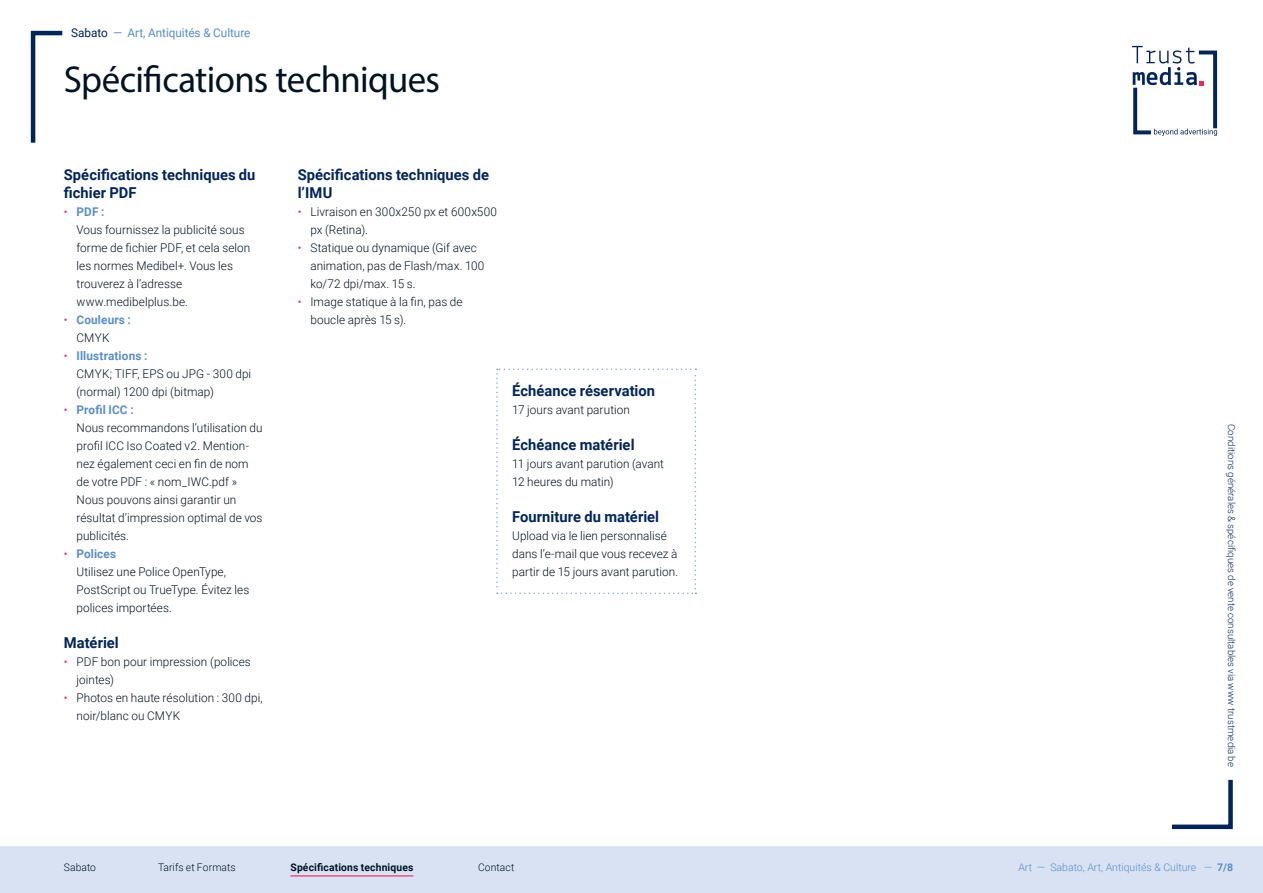
<style>
.page{position:relative;width:1263px;height:893px;background:#fff}
.page>*{position:absolute;margin:0;border:0;box-sizing:border-box;transform-origin:0 0}
.Paginatitel{font:37.5px "Myriad Pro";letter-spacing:-.02em;color:#001322}
.Body_Titel{font:700 15px/18px "Roboto";letter-spacing:.005em;color:#00255d}
.Body{font:300 12px/18px "Roboto";letter-spacing:.005em;color:#001322}
.Body_Titel-2{font:300 12px/18px "Roboto";letter-spacing:.005em;color:#001322}
.Titel{font:12px "Roboto";letter-spacing:-.005em;color:#578fcb}
.t1{font:700 12px/18px "Roboto";letter-spacing:.015em;color:#578fcb}
.t2{font:300 10.5px "Roboto";color:#578fcb}
.Footer_nav{font:300 10.5px "Roboto";letter-spacing:.01em;color:#001322}
.Footer_nav_bold{font:700 10.5px "Roboto";letter-spacing:.015em;color:#001322}
.Footer_nav-2{font:300 9.75px "Roboto";letter-spacing:.015em;color:#00255d}
.s1{color:#00255d}
.s2{color:#ee285a}
.s3{font-weight:700;color:#578fcb}
.s4{font-weight:300;color:#ee285a}
.s5{font-weight:300;color:#001322}
.s6{font-weight:700}
</style>
<div class="page">
<svg style="left:1132px;top:46px;width:86px;height:90px"></svg>
<svg style="left:1172px;top:779px;width:61px;height:51px"></svg>
<svg style="left:30px;top:30px;width:33px;height:113px"></svg>
<div style="left:0;top:846px;width:1263px;height:47px;background:#d8e2f2"></div>
<hr style="left:290px;top:875px;width:123px;height:1px;background:#ee285a">
<svg style="left:496px;top:369px;width:200px;height:225px"></svg>
<p class="Titel" style="left:71px;top:24px;width:181px"><span class="s1">Sabato</span> — Art, Antiquités &amp; Culture</p>
<p class="Paginatitel" style="left:64px;top:56px;width:378px">Spécifications techniques</p>
<p class="Body_Titel" style="left:64px;top:165px;width:193px">Spécifications techniques du</p>
<p class="Body_Titel" style="left:64px;top:183px;width:74px">fichier PDF</p>
<p class="Body" style="left:77px;top:202px;width:175px;text-indent:-13px"><span class="s2">•</span> <span class="s3">PDF :<br></span>Vous fournissez la publicité sous forme de fichier PDF, et cela selon les normes Medibel+. Vous les trouverez à l’adresse www.medibelplus.be.</p>
<p class="t1" style="left:77px;top:310px;width:56px;text-indent:-13px"><span class="s4">•</span> Couleurs :<br><span class="s5">CMYK</span></p>
<p class="Body" style="left:77px;top:346px;width:176px;text-indent:-13px"><span class="s2">•</span> <span class="s3">Illustrations :<br></span>CMYK; TIFF, EPS ou JPG - 300 dpi (normal) 1200 dpi (bitmap)</p>
<p class="Body" style="left:77px;top:400px;width:187px;text-indent:-13px"><span class="s2">•</span> <span class="s3">Profil ICC :<br></span>Nous recommandons l’utilisation du profil ICC Iso Coated v2. Mention&shy;nez également ceci en fin de nom de votre PDF : « nom_IWC.pdf »<br>Nous pouvons ainsi garantir un résultat d’impression optimal de vos publicités.</p>
<p class="Body" style="left:77px;top:544px;width:174px;text-indent:-13px"><span class="s2">•</span> <span class="s3">Polices<br></span>Utilisez une Police OpenType,<br>PostScript ou TrueType. Évitez les polices importées.</p>
<p class="Body_Titel" style="left:64px;top:633px;width:57px">Matériel</p>
<p class="Body" style="left:77px;top:652px;width:176px;text-indent:-13px"><span class="s2">•</span> PDF bon pour impression (polices jointes)</p>
<p class="Body" style="left:77px;top:688px;width:188px;text-indent:-13px"><span class="s2">•</span> Photos en haute résolution : 300 dpi, noir/blanc ou CMYK</p>
<p class="Body_Titel" style="left:298px;top:165px;width:193px">Spécifications techniques de l’IMU</p>
<p class="Body" style="left:310px;top:202px;width:188px;text-indent:-13px"><span class="s2">•</span> Livraison en 300x250 px et 600x500 px (Retina).</p>
<p class="Body" style="left:310px;top:238px;width:176px;text-indent:-13px"><span class="s2">•</span> Statique ou dynamique (Gif avec animation, pas de Flash/max. 100 ko/72 dpi/max. 15 s.</p>
<p class="Body" style="left:310px;top:292px;width:154px;text-indent:-13px"><span class="s2">•</span> Image statique à la fin, pas de boucle après 15 s).</p>
<p class="Body_Titel" style="left:512px;top:381px;width:145px">Échéance réservation</p>
<p class="Body_Titel-2" style="left:512px;top:400px;width:119px">17 jours avant parution</p>
<p class="Body_Titel" style="left:512px;top:435px;width:124px">Échéance matériel</p>
<p class="Body_Titel-2" style="left:512px;top:454px;width:153px">11 jours avant parution (avant<br>12 heures du matin)</p>
<p class="Body_Titel" style="left:512px;top:507px;width:149px">Fourniture du matériel</p>
<p class="Body" style="left:512px;top:526px;width:168px">Upload via le lien personnalisé dans l’e-mail que vous recevez à partir de 15 jours avant parution.</p>
<p class="Footer_nav-2" style="left:1238px;top:424px;width:344px;rotate:90deg">Conditions générales &amp; spécifiques de vente consultables via www trustmedia be</p>
<p class="Footer_nav" style="left:64px;top:860px;width:34px">Sabato</p>
<p class="Footer_nav" style="left:158px;top:860px;width:79px">Tarifs et Formats</p>
<p class="Footer_nav_bold" style="left:290px;top:860px;width:124px">Spécifications techniques</p>
<p class="t2" style="left:1018px;top:860px;width:216px">Art — Sabato, Art, Antiquités &amp; Culture — <span class="s6">7/8</span></p>
<p class="Footer_nav" style="left:478px;top:860px;width:38px">Contact</p>
</div>
